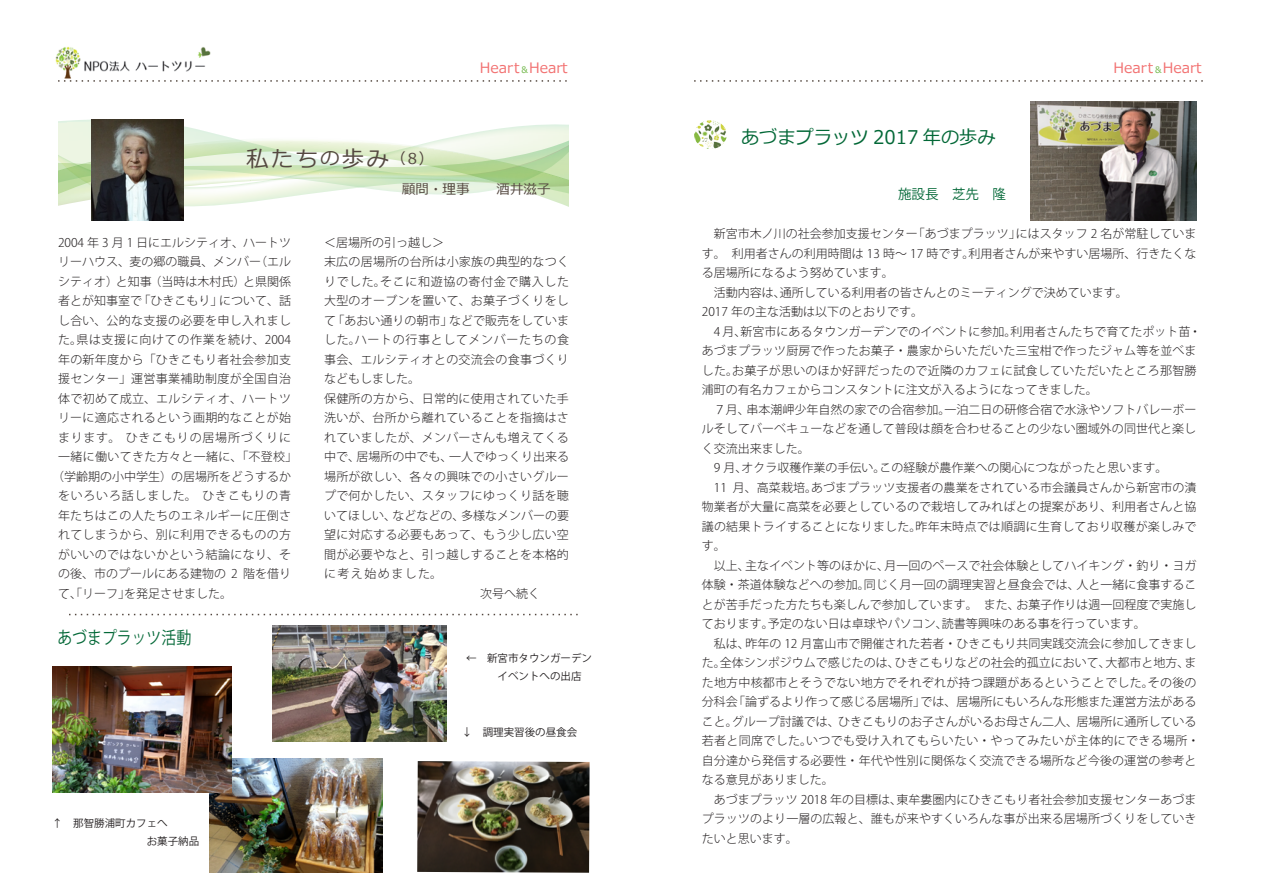
<style>
.page{position:relative;width:1263px;height:893px;background:#fff}
.page>*{position:absolute;margin:0;border:0;box-sizing:border-box;transform-origin:0 0}
.t1{font:22.5px "Meiryo";color:#544840}
.t2{font:18.9px "Meiryo";color:#036837;scale:.96 1}
.t3{font:17.25px "Koz Go Pro";color:#036837;scale:.86 1}
.t4{font:14.4px "Meiryo";color:#f27272}
.t5{font:13.5px "Meiryo";color:#544840}
.t6{font:13.5px "Koz Go Pro";color:#036837}
.t7{font:300 12px/19.5px "Koz Go Pro";letter-spacing:.005em;color:#231f20}
.t8{font:300 12px/19.5px "Koz Go Pro";letter-spacing:.025em;color:#231f20}
.t9{font:300 12px "Koz Go Pro";letter-spacing:.03em;color:#231f20}
.t10{font:300 12px "Koz Go Pro";letter-spacing:.065em;color:#231f20}
.t11{font:300 12px "Koz Go Pro";letter-spacing:.055em;color:#231f20}
.t12{font:10.5px/18.3px "Koz Go Pro";color:#231f20}
.s1{font-size:9px;color:#72b84b}
.s2{font-size:19.5px}
.s3{font-size:15px}
.s4{font-weight:700}
</style>
<div class="page">
<img style="left:210px;top:758px;width:172px;height:115px">
<img style="left:272px;top:625px;width:175px;height:116px">
<svg style="left:694px;top:80px;width:509px;height:2px"></svg>
<img style="left:55px;top:46px;width:156px;height:33px">
<svg style="left:58px;top:119px;width:510px;height:91px"></svg>
<img style="left:694px;top:120px;width:33px;height:29px">
<svg style="left:69px;top:614px;width:509px;height:1px"></svg>
<img style="left:52px;top:667px;width:179px;height:125px">
<img style="left:417px;top:761px;width:173px;height:112px">
<img style="left:1030px;top:102px;width:166px;height:118px">
<svg style="left:58px;top:80px;width:509px;height:2px"></svg>
<img style="left:91px;top:119px;width:92px;height:101px">
<p class="t4" style="left:480px;top:58px;width:90px">Heart<span class="s1">＆</span>Heart</p>
<p class="t4" style="left:1113px;top:58px;width:90px">Heart<span class="s1">＆</span>Heart</p>
<h1 class="t1" style="left:246px;top:143px;width:189px">私たち<span class="s2">の</span>歩み<span class="s3">（8）</span></h1>
<p class="t5" style="left:402px;top:179px;width:150px">顧問・理事　　酒井滋子</p>
<p class="t7" style="left:58px;top:233px;width:234px">2004 年 3 月 1 日にエルシティオ、ハートツ</p>
<p class="t7" style="left:58px;top:252px;width:234px">リーハウス、麦の郷の職員、メンバー（エル</p>
<p class="t7" style="left:58px;top:272px;width:234px">シティオ）と知事（当時は木村氏）と県関係</p>
<p class="t7" style="left:58px;top:291px;width:234px">者とが知事室で「ひきこもり」について、話</p>
<p class="t8" style="left:58px;top:311px;width:234px">し合い、公的な支援の必要を申し入れまし</p>
<p class="t11" style="left:58px;top:332px;width:234px">た。県は支援に向けての作業を続け、2004</p>
<p class="t8" style="left:58px;top:350px;width:234px">年の新年度から「ひきこもり者社会参加支</p>
<p class="t8" style="left:58px;top:369px;width:234px">援センター」運営事業補助制度が全国自治</p>
<p class="t9" style="left:58px;top:391px;width:235px">体で初めて成立、エルシティオ、ハートツ</p>
<p class="t8" style="left:58px;top:408px;width:234px">リーに適応されるという画期的なことが始</p>
<p class="t10" style="left:58px;top:430px;width:235px">まります。 ひきこもりの居場所づくりに</p>
<p class="t9" style="left:58px;top:449px;width:241px">一緒に働いてきた方々と一緒に、「不登校」</p>
<p class="t7" style="left:52px;top:467px;width:240px">（学齢期の小中学生）の居場所をどうするか</p>
<p class="t10" style="left:58px;top:488px;width:235px">をいろいろ話しました。 ひきこもりの青</p>
<p class="t8" style="left:58px;top:506px;width:234px">年たちはこの人たちのエネルギーに圧倒さ</p>
<p class="t8" style="left:58px;top:525px;width:234px">れてしまうから、別に利用できるものの方</p>
<p class="t8" style="left:58px;top:545px;width:234px">がいいのではないかという結論になり、そ</p>
<p class="t7" style="left:58px;top:564px;width:234px">の後、市のプールにある建物の 2 階を借り</p>
<p class="t7" style="left:58px;top:584px;width:175px">て、「リーフ」を発足させました。</p>
<h3 class="t3" style="left:-2px;top:627px;width:226px"><span class="s4">　　　　</span>あづまプラッツ活動</h3>
<p class="t12" style="left:52px;top:814px;width:117px">↑　那智勝浦町カフェへ</p>
<p class="t8" style="left:324px;top:233px;width:247px">＜居場所の引っ越し＞<br>末広の居場所の台所は小家族の典型的なつくりでした。そこに和遊協の寄付金で購入した大型のオーブンを置いて、お菓子づくりをして「あおい通りの朝市」などで販売をしていました。ハートの行事としてメンバーたちの食事会、エルシティオとの交流会の食事づくりなどもしました。<br>保健所の方から、日常的に使用されていた手洗いが、台所から離れていることを指摘はされていましたが、メンバーさんも増えてくる中で、居場所の中でも、一人でゆっくり出来る場所が欲しい、各々の興味での小さいグループで何かしたい、スタッフにゆっくり話を聴いてほしい、などなどの、多様なメンバーの要望に対応する必要もあって、もう少し広い空間が必要やなと、引っ越しすることを本格的</p>
<p class="t12" style="left:466px;top:649px;width:127px">←　新宮市タウンガーデン　　　イベントへの出店</p>
<p class="t12" style="left:462px;top:723px;width:117px">↓　調理実習後の昼食会</p>
<h2 class="t2" style="left:741px;top:124px;width:267px">あづまプラッツ 2017 年の歩み</h2>
<p class="t6" style="left:898px;top:185px;width:109px">施設長　芝先　隆</p>
<p class="t7" style="left:702px;top:224px;width:501px">　新宮市木ノ川の社会参加支援センター「あづまプラッツ」にはスタッフ 2 名が常駐しています。　利用者さんの利用時間は 13 時～ 17 時です。利用者さんが来やすい居場所、行きたくなる居場所になるよう努めています。<br>　活動内容は、通所している利用者の皆さんとのミーティングで決めています。<br>2017 年の主な活動は以下のとおりです。<br>　4 月、新宮市にあるタウンガーデンでのイベントに参加。利用者さんたちで育てたポット苗・あづまプラッツ厨房で作ったお菓子・農家からいただいた三宝柑で作ったジャム等を並べました。お菓子が思いのほか好評だったので近隣のカフェに試食していただいたところ那智勝浦町の有名カフェからコンスタントに注文が入るようになってきました。<br>　７月、串本潮岬少年自然の家での合宿参加。一泊二日の研修合宿で水泳やソフトバレーボールそしてバーベキューなどを通して普段は顔を合わせることの少ない圏域外の同世代と楽しく交流出来ました。<br>　9 月、オクラ収穫作業の手伝い。この経験が農作業への関心につながったと思います。<br>　11 月、高菜栽培。あづまプラッツ支援者の農業をされている市会議員さんから新宮市の漬物業者が大量に高菜を必要としているので栽培してみればとの提案があり、利用者さんと協議の結果トライすることになりました。昨年末時点では順調に生育しており収穫が楽しみです。<br>　以上、主なイベント等のほかに、月一回のペースで社会体験としてハイキング・釣り・ヨガ体験・茶道体験などへの参加。同じく月一回の調理実習と昼食会では、人と一緒に食事することが苦手だった方たちも楽しんで参加しています。　また、お菓子作りは週一回程度で実施しております。予定のない日は卓球やパソコン、読書等興味のある事を行っています。<br>　私は、昨年の 12 月富山市で開催された若者・ひきこもり共同実践交流会に参加してきました。全体シンポジウムで感じたのは、ひきこもりなどの社会的孤立において、大都市と地方、また地方中核都市とそうでない地方でそれぞれが持つ課題があるということでした。その後の分科会「論ずるより作って感じる居場所」では、居場所にもいろんな形態また運営方法があること。グループ討議では、ひきこもりのお子さんがいるお母さん二人、居場所に通所している若者と同席でした。いつでも受け入れてもらいたい・やってみたいが主体的にできる場所・自分達から発信する必要性・年代や性別に関係なく交流できる場所など今後の運営の参考となる意見がありました。<br>　あづまプラッツ 2018 年の目標は、東牟婁圏内にひきこもり者社会参加支援センターあづまプラッツのより一層の広報と、誰もが来やすくいろんな事が出来る居場所づくりをしていきたいと思います。</p>
</div>
